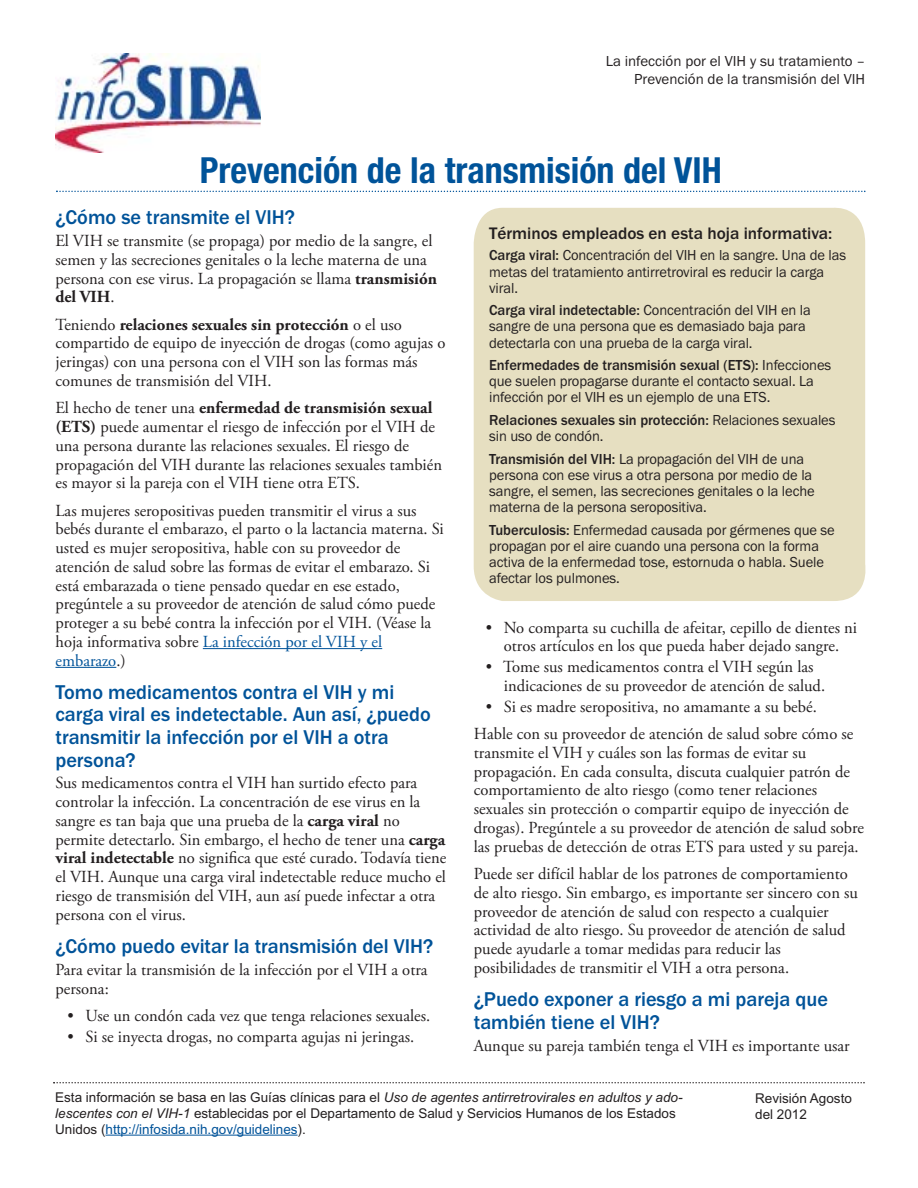
<style>
.page{position:relative;width:918px;height:1188px;background:#fff}
.page>*{position:absolute;margin:0;border:0;box-sizing:border-box;transform-origin:0 0}
.t1{font:700 condensed 36px "Helvetica Neue";color:#005399}
.t2{font:500 20.7px/22.5px "Franklin Gothic";color:#005399}
.t3{font:500 17.25px "Franklin Gothic";color:#231f20}
.t4{font:16.8px/18.8px "Adobe Garamond Pro";color:#231f20}
.t5{font:15px/16.2px "Franklin Gothic";letter-spacing:-.005em;color:#231f20}
.t6{font:13.5px "Arial";color:#231f20}
.t7{font:13.5px "Arial";color:#005399}
.s1{font-weight:700}
.s2{color:#005399}
.s3{font-weight:500}
.s4{font-style:italic}
.s5{color:#231f20}
</style>
<div class="page">
<svg style="left:53px;top:1082px;width:812px;height:1px"></svg>
<hr style="left:203px;top:648px;width:179px;height:1px;background:#005399">
<hr style="left:56px;top:667px;width:60px;height:1px;background:#005399">
<svg style="left:56px;top:191px;width:809px;height:1px"></svg>
<hr style="left:105px;top:1135px;width:193px;height:1px;background:#005399">
<img style="left:55px;top:53px;width:206px;height:99px">
<div style="left:474px;top:207px;width:392px;height:394px;background:#e6dfc1"></div>
<p class="t5" style="left:606px;top:53px;width:261px;line-height:18px;text-align:right">La infección por el VIH y su tratamiento –<br>Prevención de la transmisión del VIH</p>
<h1 class="t1" style="left:200px;top:157px;width:524px">Prevención de la transmisión del VIH</h1>
<p class="t2" style="left:56px;top:207px;width:241px">¿Cómo se transmite el VIH?</p>
<p class="t4" style="left:56px;top:233px;width:382px">El VIH se transmite (se propaga) por medio de la sangre, el semen y las secreciones genitales o la leche materna de una persona con ese virus. La propagación se llama <span class="s1">transmisión del VIH</span>.</p>
<p class="t4" style="left:55px;top:316px;width:392px">Teniendo <span class="s1">relaciones sexuales sin protección</span> o el uso compartido de equipo de inyección de drogas (como agujas o jeringas) con una persona con el VIH son las formas más comunes de transmisión del VIH.</p>
<p class="t4" style="left:56px;top:400px;width:388px">El hecho de tener una <span class="s1">enfermedad de transmisión sexual (ETS)</span> puede aumentar el riesgo de infección por el VIH de una persona durante las relaciones sexuales. El riesgo de propagación del VIH durante las relaciones sexuales también es mayor si la pareja con el VIH tiene otra ETS.</p>
<p class="t4" style="left:56px;top:502px;width:390px">Las mujeres seropositivas pueden transmitir el virus a sus bebés durante el embarazo, el parto o la lactancia materna. Si usted es mujer seropositiva, hable con su proveedor de atención de salud sobre las formas de evitar el embarazo. Si está embarazada o tiene pensado quedar en ese estado, pregúntele a su proveedor de atención de salud cómo puede proteger a su bebé contra la infección por el VIH. (Véase la hoja informativa sobre <span class="s2">La infección por el VIH y el embarazo</span>.)</p>
<p class="t2" style="left:56px;top:682px;width:377px">Tomo medicamentos contra el VIH y mi carga viral es indetectable. Aun así, ¿puedo transmitir la infección por el VIH a otra persona?</p>
<p class="t4" style="left:55px;top:775px;width:392px">Sus medicamentos contra el VIH han surtido efecto para controlar la infección. La concentración de ese virus en la sangre es tan baja que una prueba de la <span class="s1">carga viral</span> no permite detectarlo. Sin embargo, el hecho de tener una <span class="s1">carga viral indetectable</span> no significa que esté curado. Todavía tiene el VIH. Aunque una carga viral indetectable reduce mucho el riesgo de transmisión del VIH, aun así puede infectar a otra persona con el virus.</p>
<p class="t2" style="left:56px;top:936px;width:379px">¿Cómo puedo evitar la transmisión del VIH?</p>
<p class="t4" style="left:56px;top:962px;width:374px">Para evitar la transmisión de la infección por el VIH a otra persona:</p>
<p class="t4" style="left:68px;top:1008px;width:364px">• Use un condón cada vez que tenga relaciones sexuales.</p>
<p class="t4" style="left:68px;top:1029px;width:348px">• Si se inyecta drogas, no comparta agujas ni jeringas.</p>
<p class="t3" style="left:489px;top:227px;width:345px">Términos empleados en esta hoja informativa:</p>
<p class="t5" style="left:489px;top:248px;width:359px"><span class="s3">Carga viral:</span> Concentración del VIH en la sangre. Una de las metas del tratamiento antirretroviral es reducir la carga viral.</p>
<p class="t5" style="left:489px;top:303px;width:323px"><span class="s3">Carga viral indetectable:</span> Concentración del VIH en la sangre de una persona que es demasiado baja para detectarla con una prueba de la carga viral.</p>
<p class="t5" style="left:489px;top:358px;width:344px"><span class="s3">Enfermedades de transmisión sexual (ETS):</span> Infecciones que suelen propagarse durante el contacto sexual. La infección por el VIH es un ejemplo de una ETS.</p>
<p class="t5" style="left:489px;top:413px;width:348px"><span class="s3">Relaciones sexuales sin protección:</span> Relaciones sexuales sin uso de condón.</p>
<p class="t5" style="left:489px;top:452px;width:327px"><span class="s3">Transmisión del VIH:</span> La propagación del VIH de una persona con ese virus a otra persona por medio de la sangre, el semen, las secreciones genitales o la leche materna de la persona seropositiva.</p>
<p class="t5" style="left:489px;top:523px;width:347px"><span class="s3">Tuberculosis:</span> Enfermedad causada por gérmenes que se propagan por el aire cuando una persona con la forma activa de la enfermedad tose, estornuda o habla. Suele afectar los pulmones.</p>
<p class="t4" style="left:486px;top:619px;width:373px;text-align:center">• No comparta su cuchilla de afeitar, cepillo de dientes ni otros artículos en los que pueda haber dejado sangre.</p>
<p class="t4" style="left:504px;top:659px;width:323px;text-indent:-18px">• Tome sus medicamentos contra el VIH según las indicaciones de su proveedor de atención de salud.</p>
<p class="t4" style="left:486px;top:698px;width:332px">• Si es madre seropositiva, no amamante a su bebé.</p>
<p class="t4" style="left:474px;top:726px;width:392px">Hable con su proveedor de atención de salud sobre cómo se transmite el VIH y cuáles son las formas de evitar su propagación. En cada consulta, discuta cualquier patrón de comportamiento de alto riesgo (como tener relaciones sexuales sin protección o compartir equipo de inyección de drogas). Pregúntele a su proveedor de atención de salud sobre las pruebas de detección de otras ETS para usted y su pareja.</p>
<p class="t4" style="left:474px;top:866px;width:385px">Puede ser difícil hablar de los patrones de comportamiento de alto riesgo. Sin embargo, es importante ser sincero con su proveedor de atención de salud con respecto a cualquier actividad de alto riesgo. Su proveedor de atención de salud puede ayudarle a tomar medidas para reducir las posibilidades de transmitir el VIH a otra persona.</p>
<p class="t2" style="left:474px;top:990px;width:356px">¿Puedo exponer a riesgo a mi pareja que también tiene el VIH?</p>
<p class="t4" style="left:474px;top:1037px;width:377px">Aunque su pareja también tenga el VIH es importante usar</p>
<p class="t6" style="left:55px;top:1093px;width:629px">Esta información se basa en las Guías clínicas para el <span class="s4">Uso de agentes antirretrovirales en adultos y ado-</span></p>
<p class="t6" style="left:755px;top:1094px;width:98px">Revisión Agosto</p>
<p class="t6" style="left:55px;top:1108px;width:622px"><span class="s4">lescentes con el VIH-1</span> establecidas por el Departamento de Salud y Servicios Humanos de los Estados</p>
<p class="t6" style="left:755px;top:1110px;width:53px">del 2012</p>
<p class="t7" style="left:55px;top:1124px;width:252px"><span class="s5">Unidos (</span>http://infosida.nih.gov/guidelines<span class="s5">).</span></p>
</div>
